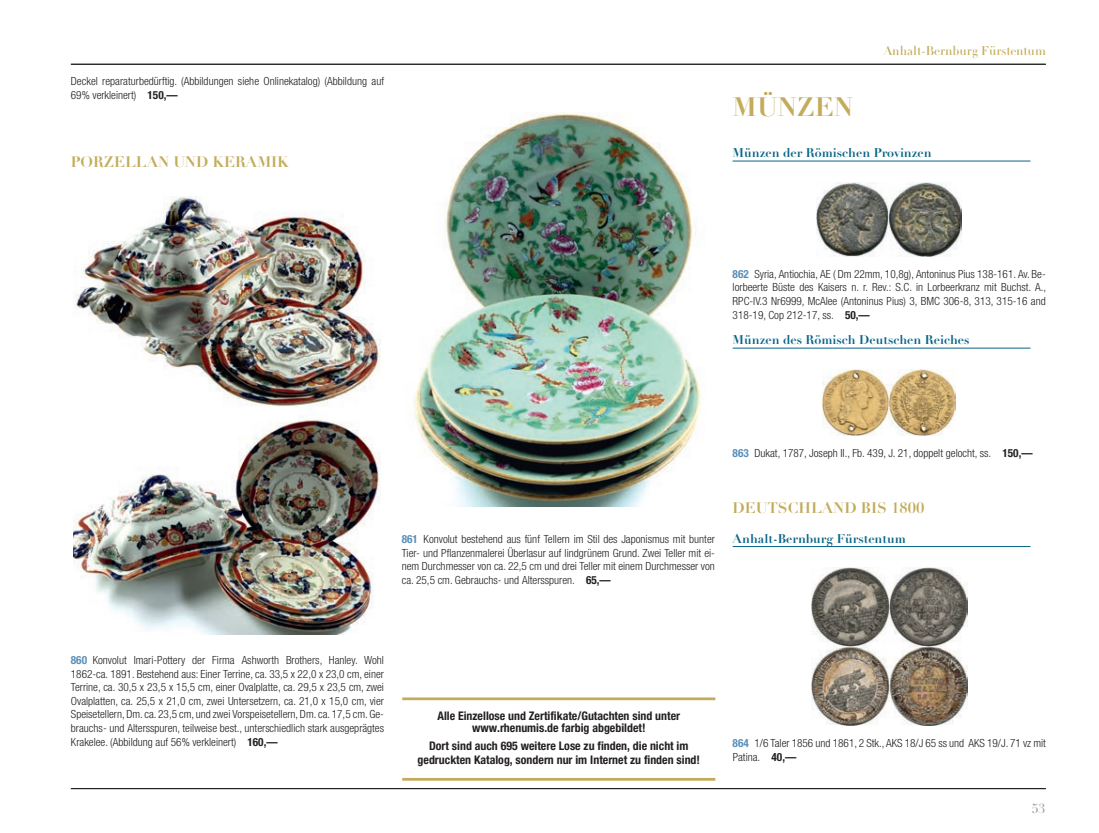
<style>
.page{position:relative;width:1099px;height:833px;background:#fff}
.page>*{position:absolute;margin:0;border:0;box-sizing:border-box;transform-origin:0 0}
.t1{font:700 26.25px "Didot LH";color:#c2ac5b}
.t2{font:700 15px "Didot LH";color:#c2ac5b}
.t3{font:700 13.12px "Didot LH";color:#939598}
.t4{font:700 12.5px "Didot LH";color:#0a6586}
.t5{font:12.5px "Didot LH Headline";color:#c2ac5b}
.t6{font:700 condensed 11.88px/11.9px "Helvetica Neue";color:#231f20;text-align:center}
.t7{font:300 condensed 11.25px/13.5px "Helvetica Neue";color:#231f20;text-align:justify}
.s1{font-weight:700}
.s2{font-weight:700;color:#5b8fb8}
</style>
<div class="page">
<hr style="left:732px;top:161px;width:298px;height:1px;background:#0a6586">
<hr style="left:732px;top:348px;width:298px;height:1px;background:#0a6586">
<hr style="left:732px;top:546px;width:298px;height:1px;background:#0a6586">
<hr style="left:71px;top:64px;width:974px;height:1px;background:#231f20">
<hr style="left:71px;top:788px;width:974px;height:1px;background:#231f20">
<img style="left:74px;top:196px;width:307px;height:438px">
<img style="left:414px;top:113px;width:288px;height:394px">
<img style="left:816px;top:182px;width:145px;height:74px">
<img style="left:822px;top:369px;width:133px;height:67px">
<hr style="left:402px;top:697px;width:313px;height:3px;background:#c2ac5b">
<hr style="left:402px;top:778px;width:313px;height:2px;background:#c2ac5b">
<img style="left:811px;top:567px;width:156px;height:158px">
<p class="t7" style="left:71px;top:74px;width:315px;line-height:13.9px">De ckel re pa ra tur be dürf tig. (Ab bil dun gen sie he On li ne ka ta log) (Ab bil dung auf<br>69% verkleinert) <span class="s1">150,—</span></p>
<h2 class="t2" style="left:71px;top:153px;width:219px">PORZELLAN UND KERAMIK</h2>
<p class="t5" style="left:883px;top:43px;width:164px">Anhalt-Bernburg Fürstentum</p>
<h1 class="t1" style="left:732px;top:91px;width:122px">MÜNZEN</h1>
<p class="t4" style="left:732px;top:145px;width:200px">Münzen der Römischen Provinzen</p>
<p class="t7" style="left:732px;top:267px;width:315px"><span class="s2">862</span> Sy ria, An tio chia, AE ( Dm 22mm, 10,8g), An to ni nus Pius 138-161. Av. Be - lor beer te Büs te des Kai sers n. r. Rev.: S.C. in Lor beer kranz mit Buchst. A., RPC-IV.3 Nr6999, McA lee (An to ni nus Pius) 3, BMC 306-8, 313, 315-16 and 318-19, Cop 212-17, ss. <span class="s1">50,—</span></p>
<p class="t4" style="left:732px;top:332px;width:238px">Münzen des Römisch Deutschen Reiches</p>
<p class="t7" style="left:402px;top:532px;width:315px"><span class="s2">861</span> Kon vo lut be ste hend aus fünf Tel lern im Stil des Ja po nis mus mit bun ter Tier- und Pflan zen ma le rei Über la sur auf lind grü nem Grund. Zwei Tel ler mit ei - nem Durch mes ser von ca. 22,5 cm und drei Tel ler mit ei nem Durch mes ser von ca. 25,5 cm. Ge brauchs- und Al tersspu ren. <span class="s1">65,—</span></p>
<p class="t7" style="left:732px;top:446px;width:301px"><span class="s2">863</span> Du kat, 1787, Jo seph II., Fb. 439, J. 21, dop pelt ge locht, ss. <span class="s1">150,—</span></p>
<h2 class="t2" style="left:732px;top:498px;width:193px">DEUTSCHLAND BIS 1800</h2>
<p class="t4" style="left:732px;top:530px;width:175px">Anhalt-Bernburg Fürstentum</p>
<p class="t7" style="left:71px;top:653px;width:315px"><span class="s2">860</span> Kon vo lut Ima ri-Pot te ry der Fir ma Ashworth Brot hers, Han ley. Wohl 1862-ca. 1891. Be ste hend aus: Ei ner Ter ri ne, ca. 33,5 x 22,0 x 23,0 cm, ei ner Ter ri ne, ca. 30,5 x 23,5 x 15,5 cm, ei ner Oval plat te, ca. 29,5 x 23,5 cm, zwei Oval plat ten, ca. 25,5 x 21,0 cm, zwei Un ter set zern, ca. 21,0 x 15,0 cm, vier Spei se tel lern, Dm. ca. 23,5 cm, und zwei Vor speis etel lern, Dm. ca. 17,5 cm. Ge - brauchs- und Al ters spu ren, teil wei se best., un ter schied lich stark aus ge präg tes Kra ke lee. (Ab bil dung auf 56% ver klei nert) <span class="s1">160,—</span></p>
<p class="t6" style="left:437px;top:710px;width:244px">Alle Einzellose und Zertifikate/Gutachten sind unter www.rhenumis.de farbig abgebildet!</p>
<p class="t6" style="left:417px;top:738px;width:284px;line-height:13.6px">Dort sind auch 695 weitere Lose zu finden, die nicht im gedruckten Katalog, sondern nur im Internet zu finden sind!</p>
<p class="t7" style="left:732px;top:735px;width:315px;line-height:13.9px"><span class="s2">864</span> 1/6 Ta ler 1856 und 1861, 2 Stk., AKS 18/J 65 ss und AKS 19/J. 71 vz mit<br>Pa ti na. <span class="s1">40,—</span></p>
<p class="t3" style="left:1031px;top:800px;width:16px">53</p>
</div>
